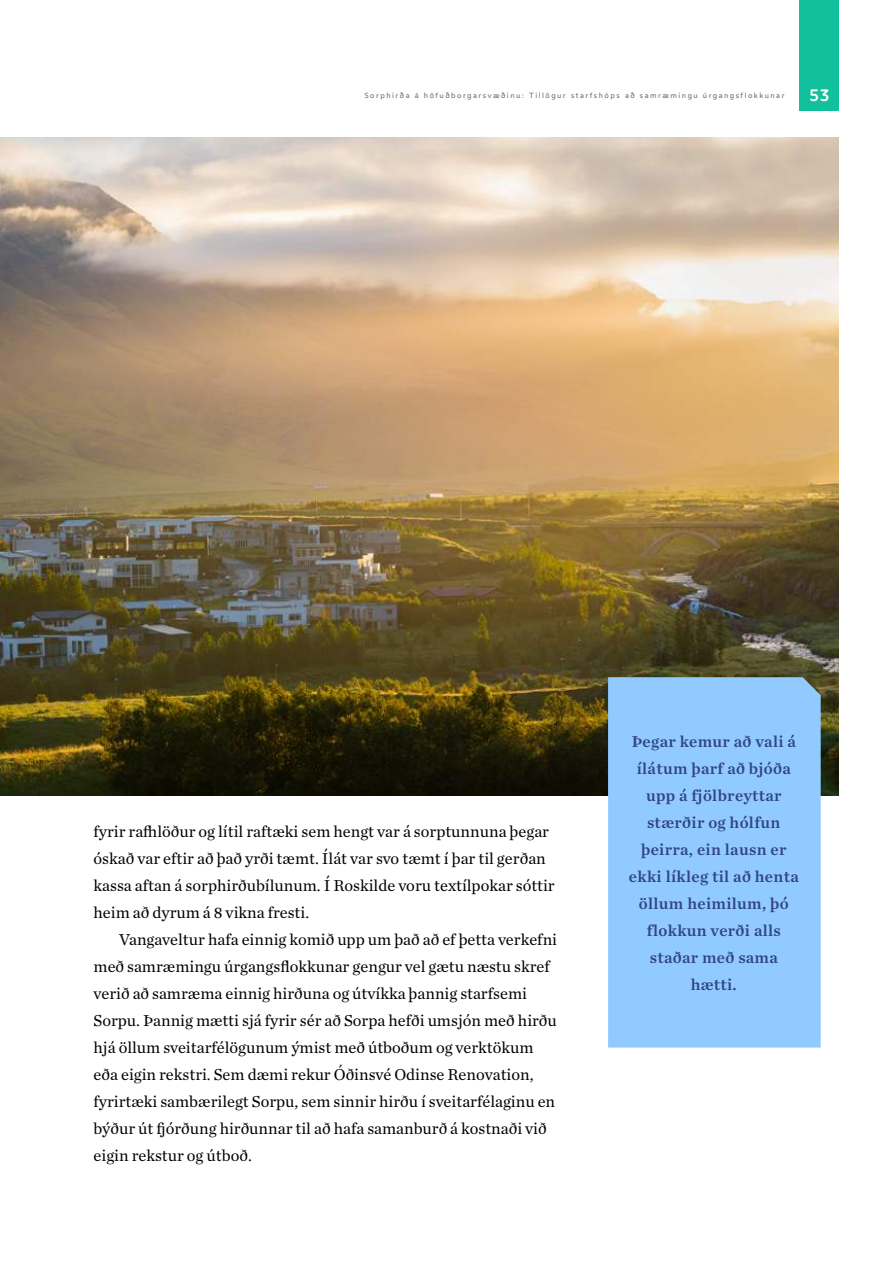
<style>
.page{position:relative;width:893px;height:1263px;background:#fff}
.page>*{position:absolute;margin:0;border:0;box-sizing:border-box;transform-origin:0 0}
.t1{font:16.5px/27px "Chronicle Text G1";color:#000}
.t2{font:16.5px/27px "Chronicle Text G1 Semi";letter-spacing:.02em;color:#314483;text-align:center}
.t3{font:500 16.5px "Wotfard";color:#fff}
.t4{font:7.5px "Wotfard";letter-spacing:.2em;color:#6d6e71}
</style>
<div class="page">
<div style="left:799px;top:0;width:40px;height:111px;background:#12c09d"></div>
<img style="left:0;top:137px;width:839px;height:658px">
<div style="left:608px;top:677px;width:213px;height:370px;background:#91caff"></div>
<p class="t4" style="left:364px;top:91px;width:422px">Sorphirða á höfuðborgarsvæðinu: Tillögur starfshóps að samræmingu úrgangsflokkunar</p>
<p class="t3" style="left:809px;top:84px;width:22px">53</p>
<p class="t1" style="left:94px;top:817px;width:463px">fyrir rafhlöður og lítil raftæki sem hengt var á sorptunnuna þegar óskað var eftir að það yrði tæmt. Ílát var svo tæmt í þar til gerðan kassa aftan á sorphirðubílunum. Í Roskilde voru textílpokar sóttir heim að dyrum á 8 vikna fresti.</p>
<p class="t1" style="left:94px;top:925px;width:465px;text-indent:26px">Vangaveltur hafa einnig komið upp um það að ef þetta verkefni með samræmingu úrgangsflokkunar gengur vel gætu næstu skref verið að samræma einnig hirðuna og útvíkka þannig starfsemi Sorpu. Þannig mætti sjá fyrir sér að Sorpa hefði umsjón með hirðu hjá öllum sveitarfélögunum ýmist með útboðum og verktökum eða eigin rekstri. Sem dæmi rekur Óðinsvé Odinse Renovation, fyrirtæki sambærilegt Sorpu, sem sinnir hirðu í sveitarfélaginu en býður út fjórðung hirðunnar til að hafa samanburð á kostnaði við eigin rekstur og útboð.</p>
<p class="t2" style="left:629px;top:727px;width:171px">Þegar kemur að vali á ílátum þarf að bjóða upp á fjölbreyttar stærðir og hólfun þeirra, ein lausn er ekki líkleg til að henta öllum heimilum, þó flokkun verði alls staðar með sama hætti.</p>
</div>
